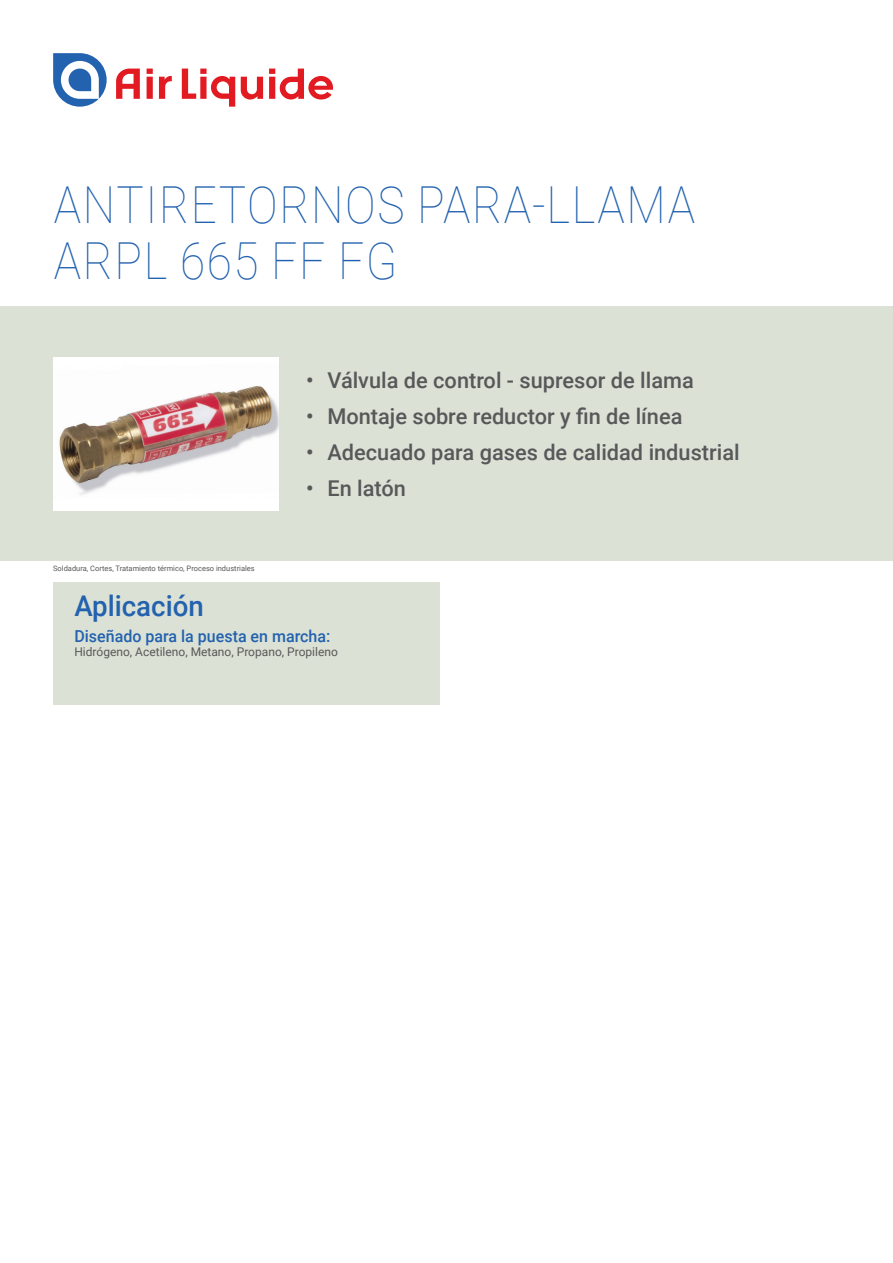
<style>
.page{position:relative;width:893px;height:1263px;background:#fff}
.page>*{position:absolute;margin:0;border:0;box-sizing:border-box;transform-origin:0 0}
.Titre_de_la_fiche{font:100 51px/55.5px "Roboto";letter-spacing:.035em;color:#2362af;scale:.9 1}
.Sous_titre_bleu_Fond{font:500 28.5px "Roboto";color:#2362af}
.t1{font:500 21.75px "Roboto";color:#57585a}
.Sous_titre_niv2_bleu{font:500 16.5px "Roboto";color:#2362af}
.Texte_descriptif_Noi{font:12px "Roboto";color:#57585a}
.Equipe_Segmentation{font:7.5px "Roboto";color:#57585a}
</style>
<div class="page">
<svg style="left:53px;top:53px;width:54px;height:54px"></svg>
<svg style="left:159px;top:76px;width:13px;height:23px"></svg>
<svg style="left:147px;top:69px;width:6px;height:30px"></svg>
<svg style="left:116px;top:69px;width:24px;height:30px"></svg>
<svg style="left:241px;top:77px;width:22px;height:23px"></svg>
<svg style="left:182px;top:69px;width:53px;height:38px"></svg>
<svg style="left:269px;top:69px;width:64px;height:31px"></svg>
<div style="left:0;top:306px;width:893px;height:255px;background:#dbe1d4"></div>
<div style="left:53px;top:581px;width:387px;height:63px;background:#dbe1d4"></div>
<div style="left:53px;top:630px;width:387px;height:50px;background:#dbe1d4"></div>
<div style="left:53px;top:653px;width:387px;height:52px;background:#dbe1d4"></div>
<img style="left:53px;top:357px;width:226px;height:153px">
<p class="Titre_de_la_fiche" style="left:54px;top:175px;width:714px">ANTIRETORNOS PARA-LLAMA<br>ARPL 665 FF FG</p>
<p class="Equipe_Segmentation" style="left:53px;top:563px;width:203px">Soldadura, Cortes, Tratamiento térmico, Proceso industriales</p>
<p class="t1" style="left:306px;top:365px;width:389px">• Válvula de control - supresor de llama</p>
<p class="t1" style="left:306px;top:401px;width:378px">• Montaje sobre reductor y fin de línea</p>
<p class="t1" style="left:306px;top:437px;width:435px">• Adecuado para gases de calidad industrial</p>
<p class="t1" style="left:306px;top:473px;width:101px">• En latón</p>
<p class="Sous_titre_bleu_Fond" style="left:74px;top:585px;width:131px">Aplicación</p>
<p class="Sous_titre_niv2_bleu" style="left:74px;top:625px;width:257px">Diseñado para la puesta en marcha:</p>
<p class="Texte_descriptif_Noi" style="left:74px;top:643px;width:265px">Hidrógeno, Acetileno, Metano, Propano, Propileno</p>
</div>
